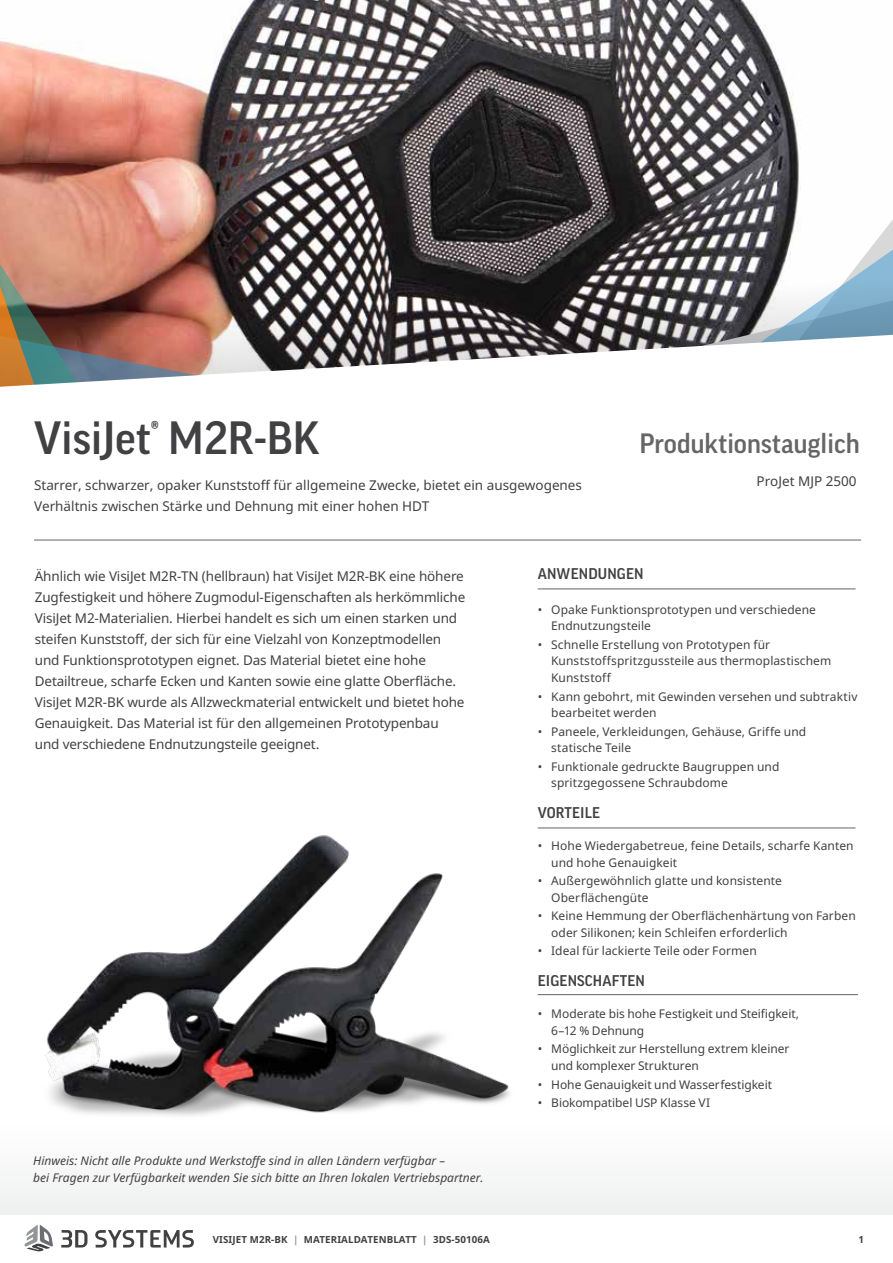
<style>
.page{position:relative;width:893px;height:1263px;background:#fff}
.page>*{position:absolute;margin:0;border:0;box-sizing:border-box;transform-origin:0 0}
.t1{font:500 45px "Good Pro";color:#414042}
.t2{font:500 27px "Good Pro";color:#666}
.t3{font:500 15px "Good Pro";letter-spacing:.01em;color:#414042}
.t4{font:13.5px/21px "Noto Sans";letter-spacing:-.01em;color:#414042}
.t5{font:12px/16.5px "Noto Sans";letter-spacing:.005em;color:#414042}
.t6{font:italic 12px/16.5px "Noto Sans";color:#414042}
.t7{font:700 9.75px "Noto Sans";letter-spacing:.01em;color:#414042}
.s1{color:#939598}
</style>
<div class="page">
<img style="left:0;top:0;width:799px;height:254px">
<svg style="left:0;top:239px;width:218px;height:15px;background:#c8856f"></svg>
<svg style="left:690px;top:184px;width:203px;height:70px"></svg>
<hr style="left:34px;top:540px;width:827px;height:1px;background:#636466">
<img style="left:0;top:254px;width:893px;height:133px">
<div style="left:0;top:1124px;width:893px;height:90px;background:#f7f7f8"></div>
<svg style="left:24px;top:1225px;width:29px;height:26px"></svg>
<svg style="left:61px;top:1230px;width:26px;height:17px"></svg>
<svg style="left:95px;top:1230px;width:99px;height:17px"></svg>
<hr style="left:538px;top:589px;width:317px;height:1px;background:#636466">
<hr style="left:538px;top:828px;width:317px;height:1px;background:#636466">
<hr style="left:538px;top:994px;width:320px;height:1px;background:#636466">
<img style="left:45px;top:827px;width:506px;height:289px">
<h1 class="t1" style="left:34px;top:412px;width:287px">VisiJet<sup>®</sup> M2R-BK</h1>
<h2 class="t2" style="left:640px;top:428px;width:221px">Produktionstauglich</h2>
<p class="t4" style="left:34px;top:474px;width:549px">Starrer, schwarzer, opaker Kunststoff für allgemeine Zwecke, bietet ein ausgewogenes<br>Verhältnis zwischen Stärke und Dehnung mit einer hohen HDT</p>
<p class="t4" style="left:757px;top:470px;width:101px">ProJet MJP 2500</p>
<p class="t4" style="left:35px;top:565px;width:431px">Ähnlich wie VisiJet M2R-TN (hellbraun) hat VisiJet M2R-BK eine höhere</p>
<p class="t3" style="left:538px;top:565px;width:107px">ANWENDUNGEN</p>
<p class="t4" style="left:35px;top:586px;width:432px">Zugfestigkeit und höhere Zugmodul-Eigenschaften als herkömmliche VisiJet M2-Materialien. Hierbei handelt es sich um einen starken und steifen Kunststoff, der sich für eine Vielzahl von Konzeptmodellen und Funktionsprototypen eignet. Das Material bietet eine hohe Detailtreue, scharfe Ecken und Kanten sowie eine glatte Oberfläche.<br>VisiJet M2R-BK wurde als Allzweckmaterial entwickelt und bietet hohe Genauigkeit. Das Material ist für den allgemeinen Prototypenbau und verschiedene Endnutzungsteile geeignet.</p>
<p class="t5" style="left:551px;top:601px;width:266px;text-indent:-14px">• Opake Funktionsprototypen und verschiedene<br>Endnutzungsteile</p>
<p class="t5" style="left:551px;top:636px;width:282px;text-indent:-14px">• Schnelle Erstellung von Prototypen für<br>Kunststoffspritzgussteile aus thermoplastischem<br>Kunststoff</p>
<p class="t5" style="left:551px;top:688px;width:308px;text-indent:-14px">• Kann gebohrt, mit Gewinden versehen und subtraktiv bearbeitet werden</p>
<p class="t5" style="left:551px;top:723px;width:256px;text-indent:-14px">• Paneele, Verkleidungen, Gehäuse, Griffe und statische Teile</p>
<p class="t5" style="left:551px;top:758px;width:230px;text-indent:-14px">• Funktionale gedruckte Baugruppen und spritzgegossene Schraubdome</p>
<p class="t3" style="left:538px;top:804px;width:64px">VORTEILE</p>
<p class="t5" style="left:551px;top:837px;width:304px;text-indent:-14px">• Hohe Wiedergabetreue, feine Details, scharfe Kanten und hohe Genauigkeit</p>
<p class="t5" style="left:551px;top:872px;width:232px;text-indent:-14px">• Außergewöhnlich glatte und konsistente<br>Oberflächengüte</p>
<p class="t5" style="left:551px;top:907px;width:306px;text-indent:-14px">• Keine Hemmung der Oberflächenhärtung von Farben oder Silikonen; kein Schleifen erforderlich</p>
<p class="t5" style="left:538px;top:942px;width:221px">• Ideal für lackierte Teile oder Formen</p>
<p class="t3" style="left:538px;top:972px;width:109px">EIGENSCHAFTEN</p>
<p class="t6" style="left:33px;top:1152px;width:452px">Hinweis: Nicht alle Produkte und Werkstoffe sind in allen Ländern verfügbar –<br>bei Fragen zur Verfügbarkeit wenden Sie sich bitte an Ihren lokalen Vertriebspartner.</p>
<p class="t5" style="left:551px;top:1005px;width:249px;text-indent:-14px">• Moderate bis hohe Festigkeit und Steifigkeit,<br>6–12 % Dehnung</p>
<p class="t5" style="left:551px;top:1040px;width:240px;text-indent:-14px">• Möglichkeit zur Herstellung extrem kleiner und komplexer Strukturen</p>
<p class="t5" style="left:538px;top:1075px;width:236px">• Hohe Genauigkeit und Wasserfestigkeit</p>
<p class="t5" style="left:538px;top:1094px;width:174px">• Biokompatibel USP Klasse VI</p>
<p class="t7" style="left:213px;top:1232px;width:278px">VISIJET M2R-BK <span class="s1">|</span> MATERIALDATENBLATT <span class="s1">|</span> 3DS-50106A</p>
<p class="t7" style="left:858px;top:1232px;width:7px">1</p>
</div>
